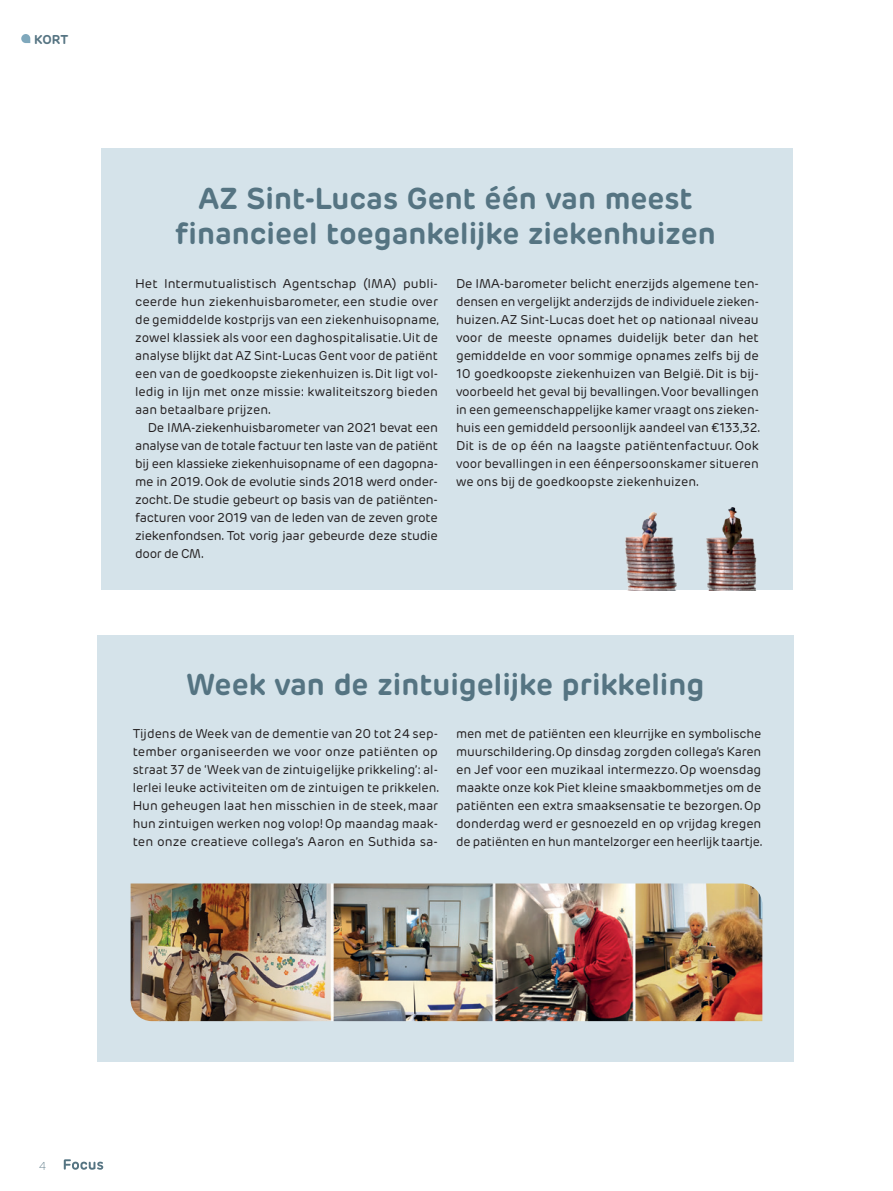
<style>
.page{position:relative;width:893px;height:1191px;background:#fff}
.page>*{position:absolute;margin:0;border:0;box-sizing:border-box;transform-origin:0 0}
.Titels_kortjes{font:700 30px/34.5px "Rubrik New";color:#557482;text-align:center}
.Broodtekst{font:12.75px/18px "Rubrik New";color:#231f20;text-align:justify}
.Broodtekst_insprong{font:12.75px/18px "Rubrik New";letter-spacing:-.02em;color:#231f20;text-align:justify}
.Rubriek{font:700 12.75px "Rubrik New";color:#557482}
.t1{font:200 11.55px "Rubrik New";color:#557482}
</style>
<div class="page">
<div style="left:101px;top:149px;width:692px;height:441px;background:#d5e3ea"></div>
<div style="left:98px;top:635px;width:696px;height:427px;background:#d5e3ea"></div>
<svg style="left:64px;top:1159px;width:39px;height:10px"></svg>
<svg style="left:21px;top:34px;width:9px;height:9px"></svg>
<img style="left:131px;top:883px;width:631px;height:138px">
<img style="left:625px;top:507px;width:132px;height:83px">
<p class="Rubriek" style="left:34px;top:31px;width:36px">KORT</p>
<p class="Titels_kortjes" style="left:175px;top:181px;width:542px">AZ Sint-Lucas Gent één van meest financieel toegankelijke ziekenhuizen</p>
<p class="Broodtekst" style="left:135px;top:275px;width:306px">Het Intermutualistisch Agentschap (IMA) publi&shy;ceerde hun ziekenhuisbarometer, een studie over de gemiddelde kostprijs van een ziekenhuisopname, zowel klassiek als voor een daghospitalisatie. Uit de analyse blijkt dat AZ Sint-Lucas Gent voor de patiënt een van de goedkoopste ziekenhuizen is. Dit ligt vol&shy;ledig in lijn met onze missie: kwaliteitszorg bieden aan betaalbare prijzen.</p>
<p class="Broodtekst_insprong" style="left:135px;top:419px;width:304px;text-indent:13px">De IMA-ziekenhuisbarometer van 2021 bevat een analyse van de totale factuur ten laste van de patiënt bij een klassieke ziekenhuisopname of een dagopna&shy;me in 2019. Ook de evolutie sinds 2018 werd onder&shy;zocht. De studie gebeurt op basis van de patiënten&shy;facturen voor 2019 van de leden van de zeven grote ziekenfondsen. Tot vorig jaar gebeurde deze studie door de CM.</p>
<p class="Broodtekst" style="left:456px;top:275px;width:306px">De IMA-barometer belicht enerzijds algemene ten&shy;densen en vergelijkt anderzijds de individuele zieken&shy;huizen. AZ Sint-Lucas doet het op nationaal niveau voor de meeste opnames duidelijk beter dan het gemiddelde en voor sommige opnames zelfs bij de 10 goedkoopste ziekenhuizen van België. Dit is bij&shy;voorbeeld het geval bij bevallingen. Voor bevallingen in een gemeenschappelijke kamer vraagt ons zieken&shy;huis een gemiddeld persoonlijk aandeel van €133,32.<br>Dit is de op één na laagste patiëntenfactuur. Ook voor bevallingen in een éénpersoonskamer situeren we ons bij de goedkoopste ziekenhuizen.</p>
<p class="Titels_kortjes" style="left:186px;top:667px;width:519px">Week van de zintuigelijke prikkeling</p>
<p class="Broodtekst" style="left:133px;top:725px;width:308px">Tijdens de Week van de dementie van 20 tot 24 sep&shy;tember organiseerden we voor onze patiënten op straat 37 de ‘Week van de zintuigelijke prikkeling’: al&shy;lerlei leuke activiteiten om de zintuigen te prikkelen.<br>Hun geheugen laat hen misschien in de steek, maar hun zintuigen werken nog volop! Op maandag maak&shy;ten onze creatieve collega’s Aaron en Suthida sa-</p>
<p class="Broodtekst" style="left:456px;top:725px;width:308px">men met de patiënten een kleurrijke en symbolische muurschildering. Op dinsdag zorgden collega’s Karen en Jef voor een muzikaal intermezzo. Op woensdag maakte onze kok Piet kleine smaakbommetjes om de patiënten een extra smaaksensatie te bezorgen. Op donderdag werd er gesnoezeld en op vrijdag kregen de patiënten en hun mantelzorger een heerlijk taartje.</p>
<p class="t1" style="left:39px;top:1159px;width:9px">4</p>
</div>
